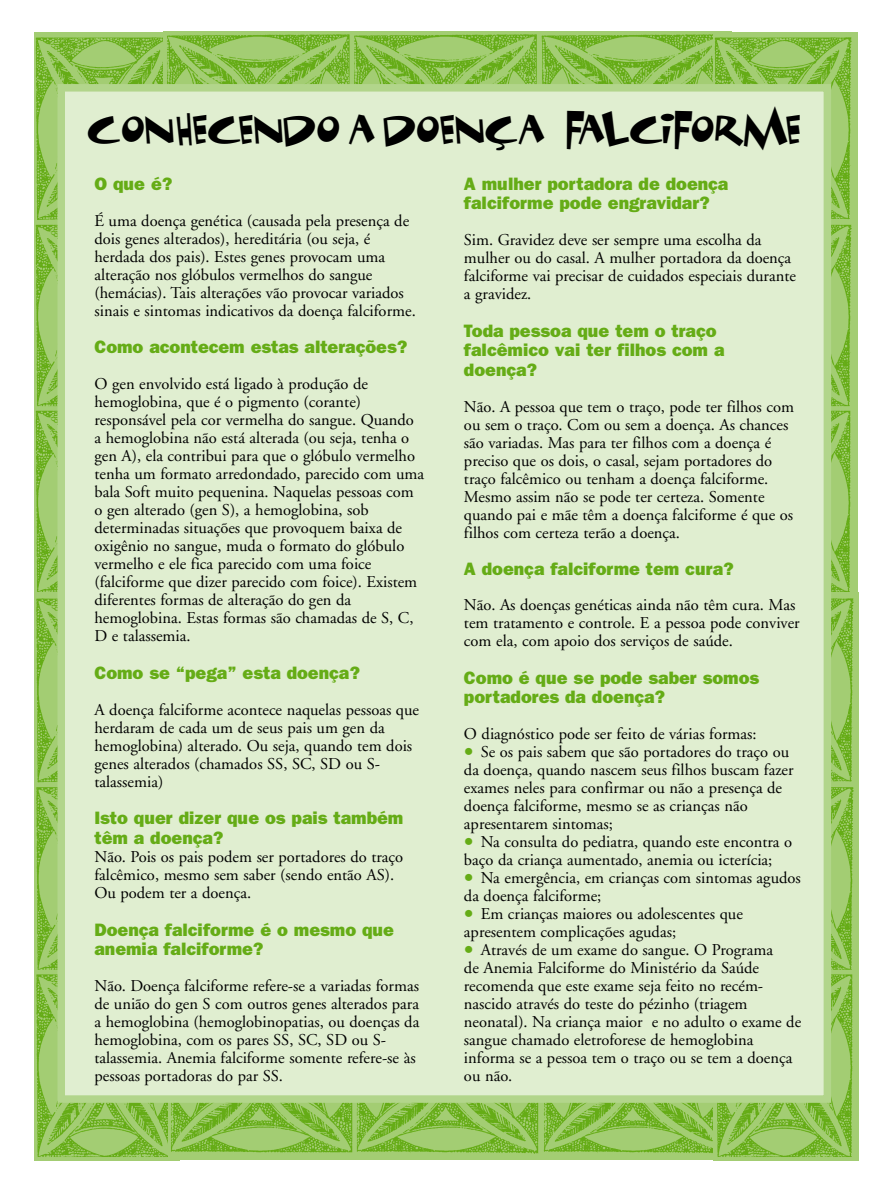
<style>
.page{position:relative;width:893px;height:1191px;background:#fff}
.page>*{position:absolute;margin:0;border:0;box-sizing:border-box;transform-origin:0 0}
.t1{font:40.5px "Funhouse";letter-spacing:-.11em;color:#000;scale:.9 1}
.t2{font:800 18px/19.5px "Franklin Gothic";color:#65ac16}
.t3{font:16.5px/18px "Adobe Garamond";color:#000}
.s1{font-size:49.5px}
.s2{font-size:25.5px;color:#65ac16}
</style>
<div class="page">
<img style="left:34px;top:32px;width:129px;height:560px">
<img style="left:34px;top:592px;width:134px;height:568px">
<div style="left:168px;top:1015px;width:563px;height:145px;background:#a3cd73"></div>
<img style="left:168px;top:1102px;width:545px;height:52px">
<img style="left:163px;top:31px;width:568px;height:53px">
<div style="left:713px;top:32px;width:145px;height:563px;background:#a3cd73"></div>
<img style="left:714px;top:37px;width:138px;height:555px">
<div style="left:713px;top:592px;width:146px;height:568px;background:#a3cd73"></div>
<img style="left:713px;top:598px;width:141px;height:559px">
<div style="left:61px;top:88px;width:766px;height:1011px;background:#e0eed0"></div>
<div style="left:57px;top:84px;width:774px;height:1018px;border:8px solid #b2d58b"></div>
<h1 class="t1" style="left:86px;top:106px;width:798px">C<span class="s1">o</span>nhecend<span class="s1">o</span> a d<span class="s1">o</span>ença Falcif<span class="s1">o</span>rme</h1>
<p class="t2" style="left:94px;top:175px;width:80px">O que é?</p>
<p class="t3" style="left:94px;top:213px;width:323px">É uma doença genética (causada pela presença de dois genes alterados), hereditária (ou seja, é herdada dos pais). Estes genes provocam uma alteração nos glóbulos vermelhos do sangue (hemácias). Tais alterações vão provocar variados sinais e sintomas indicativos da doença falciforme.</p>
<p class="t2" style="left:94px;top:339px;width:315px">Como acontecem estas alterações?</p>
<p class="t3" style="left:94px;top:376px;width:331px">O gen envolvido está ligado à produção de hemoglobina, que é o pigmento (corante) responsável pela cor vermelha do sangue. Quando a hemoglobina não está alterada (ou seja, tenha o gen A), ela contribui para que o glóbulo vermelho tenha um formato arredondado, parecido com uma bala Soft muito pequenina. Naquelas pessoas com o gen alterado (gen S), a hemoglobina, sob determinadas situações que provoquem baixa de oxigênio no sangue, muda o formato do glóbulo vermelho e ele fica parecido com uma foice (falciforme que dizer parecido com foice). Existem diferentes formas de alteração do gen da hemoglobina. Estas formas são chamadas de S, C, D e talassemia.</p>
<p class="t2" style="left:94px;top:664px;width:267px">Como se “pega” esta doença?</p>
<p class="t3" style="left:94px;top:702px;width:326px">A doença falciforme acontece naquelas pessoas que herdaram de cada um de seus pais um gen da hemoglobina) alterado. Ou seja, quando tem dois genes alterados (chamados SS, SC, SD ou S&shy;talassemia)</p>
<p class="t2" style="left:94px;top:810px;width:310px">Isto quer dizer que os pais também têm a doença?</p>
<p class="t3" style="left:94px;top:849px;width:310px">Não. Pois os pais podem ser portadores do traço falcêmico, mesmo sem saber (sendo então AS).<br>Ou podem ter a doença.</p>
<p class="t2" style="left:94px;top:921px;width:301px">Doença falciforme é o mesmo que anemia falciforme?</p>
<p class="t3" style="left:94px;top:978px;width:326px">Não. Doença falciforme refere-se a variadas formas de união do gen S com outros genes alterados para a hemoglobina (hemoglobinopatias, ou doenças da hemoglobina, com os pares SS, SC, SD ou S&shy;talassemia. Anemia falciforme somente refere-se às pessoas portadoras do par SS.</p>
<p class="t2" style="left:464px;top:175px;width:266px">A mulher portadora de doença falciforme pode engravidar?</p>
<p class="t3" style="left:464px;top:232px;width:333px">Sim. Gravidez deve ser sempre uma escolha da mulher ou do casal. A mulher portadora da doença falciforme vai precisar de cuidados especiais durante a gravidez.</p>
<p class="t2" style="left:464px;top:322px;width:262px">Toda pessoa que tem o traço falcêmico vai ter filhos com a doença?</p>
<p class="t3" style="left:464px;top:399px;width:332px">Não. A pessoa que tem o traço, pode ter filhos com ou sem o traço. Com ou sem a doença. As chances são variadas. Mas para ter filhos com a doença é preciso que os dois, o casal, sejam portadores do traço falcêmico ou tenham a doença falciforme.<br>Mesmo assim não se pode ter certeza. Somente quando pai e mãe têm a doença falciforme é que os filhos com certeza terão a doença.</p>
<p class="t2" style="left:464px;top:561px;width:271px">A doença falciforme tem cura?</p>
<p class="t3" style="left:464px;top:597px;width:337px">Não. As doenças genéticas ainda não têm cura. Mas tem tratamento e controle. E a pessoa pode conviver com ela, com apoio dos serviços de saúde.</p>
<p class="t2" style="left:464px;top:669px;width:297px">Como é que se pode saber somos portadores da doença?</p>
<p class="t3" style="left:464px;top:726px;width:294px">O diagnóstico pode ser feito de várias formas:</p>
<p class="t3" style="left:464px;top:744px;width:331px"><span class="s2">•</span> Se os pais sabem que são portadores do traço ou da doença, quando nascem seus filhos buscam fazer exames neles para confirmar ou não a presença de doença falciforme, mesmo se as crianças não apresentarem sintomas;</p>
<p class="t3" style="left:464px;top:834px;width:330px"><span class="s2">•</span> Na consulta do pediatra, quando este encontra o baço da criança aumentado, anemia ou icterícia;</p>
<p class="t3" style="left:464px;top:870px;width:338px"><span class="s2">•</span> Na emergência, em crianças com sintomas agudos da doença falciforme;</p>
<p class="t3" style="left:464px;top:906px;width:280px"><span class="s2">•</span> Em crianças maiores ou adolescentes que apresentem complicações agudas;</p>
<p class="t3" style="left:464px;top:942px;width:339px"><span class="s2">•</span> Através de um exame do sangue. O Programa<br>de Anemia Falciforme do Ministério da Saúde recomenda que este exame seja feito no recém&shy;nascido através do teste do pézinho (triagem neonatal). Na criança maior e no adulto o exame de sangue chamado eletroforese de hemoglobina informa se a pessoa tem o traço ou se tem a doença ou não.</p>
</div>
